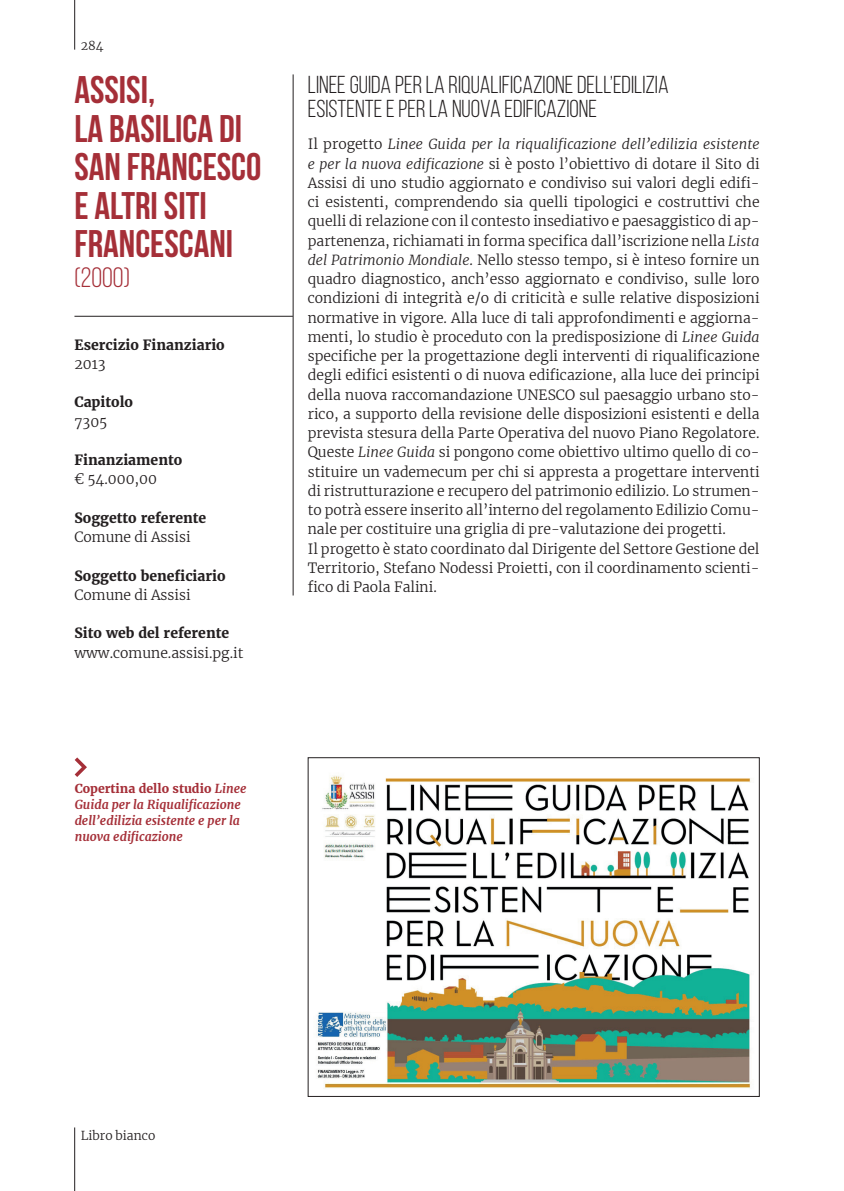
<style>
.page{position:relative;width:844px;height:1191px;background:#fff}
.page>*{position:absolute;margin:0;border:0;box-sizing:border-box;transform-origin:0 0}
.t1{font:700 38.5px/38.5px "Bebas Neue";color:#a52f38}
.t2{font:28px "Bebas Neue";color:#a52f38}
.t3{font:24.5px/24.5px "Bebas Neue";color:#231f20}
.t4{font:300 14px/19.2px "Merriweather";color:#231f20}
.t5{font:700 14px "Merriweather";color:#231f20}
.t6{font:italic 700 12.25px/15.8px "Merriweather";color:#a52f38}
.t7{font:300 12.25px "Merriweather";color:#231f20}
.s1{font-style:italic}
.s2{font-style:normal}
</style>
<div class="page">
<hr style="left:74px;top:0;width:1px;height:50px;background:#231f20">
<hr style="left:74px;top:1127px;width:1px;height:64px;background:#231f20">
<hr style="left:293px;top:74px;width:1px;height:521px;background:#231f20">
<hr style="left:74px;top:316px;width:219px;height:1px;background:#231f20">
<svg style="left:74px;top:757px;width:13px;height:20px"></svg>
<img style="left:317px;top:775px;width:434px;height:313px">
<p class="t7" style="left:81px;top:37px;width:24px">284</p>
<h1 class="t1" style="left:74px;top:70px;width:188px">ASSISI,<br>LA BASILICA DI<br>SAN FRANCESCO<br>E ALTRI SITI<br>FRANCESCANI</h1>
<h2 class="t2" style="left:74px;top:262px;width:57px">(2000)</h2>
<p class="t5" style="left:74px;top:336px;width:152px">Esercizio Finanziario</p>
<p class="t4" style="left:74px;top:354px;width:32px">2013</p>
<p class="t5" style="left:74px;top:393px;width:60px">Capitolo</p>
<p class="t4" style="left:74px;top:411px;width:34px">7305</p>
<p class="t5" style="left:74px;top:451px;width:109px">Finanziamento</p>
<p class="t4" style="left:74px;top:469px;width:84px">€ 54.000,00</p>
<p class="t5" style="left:74px;top:509px;width:133px">Soggetto referente</p>
<p class="t4" style="left:74px;top:527px;width:118px">Comune di Assisi</p>
<p class="t5" style="left:74px;top:567px;width:153px">Soggetto beneficiario</p>
<p class="t4" style="left:74px;top:585px;width:118px">Comune di Assisi</p>
<p class="t5" style="left:74px;top:624px;width:156px">Sito web del referente</p>
<p class="t4" style="left:74px;top:642px;width:170px">www.comune.assisi.pg.it</p>
<h3 class="t3" style="left:308px;top:72px;width:362px">LINEE GUIDA PER LA RIQUALIFICAZIONE DELL’EDILIZIA<br>ESISTENTE E PER LA NUOVA EDIFICAZIONE</h3>
<p class="t4" style="left:308px;top:134px;width:453px">Il progetto <span class="s1">Linee Guida per la riqualificazione dell’edilizia esistente e per la nuova edificazione</span> si è posto l’obiettivo di dotare il Sito di Assisi di uno studio aggiornato e condiviso sui valori degli edifi&shy;ci esistenti, comprendendo sia quelli tipologici e costruttivi che quelli di relazione con il contesto insediativo e paesaggistico di ap&shy;partenenza, richiamati in forma specifica dall’iscrizione nella <span class="s1">Lista del Patrimonio Mondiale</span>. Nello stesso tempo, si è inteso fornire un quadro diagnostico, anch’esso aggiornato e condiviso, sulle loro condizioni di integrità e/o di criticità e sulle relative disposizioni normative in vigore. Alla luce di tali approfondimenti e aggiorna&shy;menti, lo studio è proceduto con la predisposizione di <span class="s1">Linee Guida </span>specifiche per la progettazione degli interventi di riqualificazione degli edifici esistenti o di nuova edificazione, alla luce dei principi della nuova raccomandazione UNESCO sul paesaggio urbano sto&shy;rico, a supporto della revisione delle disposizioni esistenti e della prevista stesura della Parte Operativa del nuovo Piano Regolatore.<br>Queste <span class="s1">Linee Guida</span> si pongono come obiettivo ultimo quello di co&shy;stituire un vademecum per chi si appresta a progettare interventi di ristrutturazione e recupero del patrimonio edilizio. Lo strumen&shy;to potrà essere inserito all’interno del regolamento Edilizio Comu&shy;nale per costituire una griglia di pre-valutazione dei progetti.<br>Il progetto è stato coordinato dal Dirigente del Settore Gestione del Territorio, Stefano Nodessi Proietti, con il coordinamento scienti&shy;fico di Paola Falini.</p>
<p class="t6" style="left:75px;top:781px;width:173px"><span class="s2">Copertina dello studio</span> Linee<br>Guida per la Riqualificazione dell’edilizia esistente e per la nuova edificazione</p>
<p class="t7" style="left:81px;top:1126px;width:76px">Libro bianco</p>
</div>
